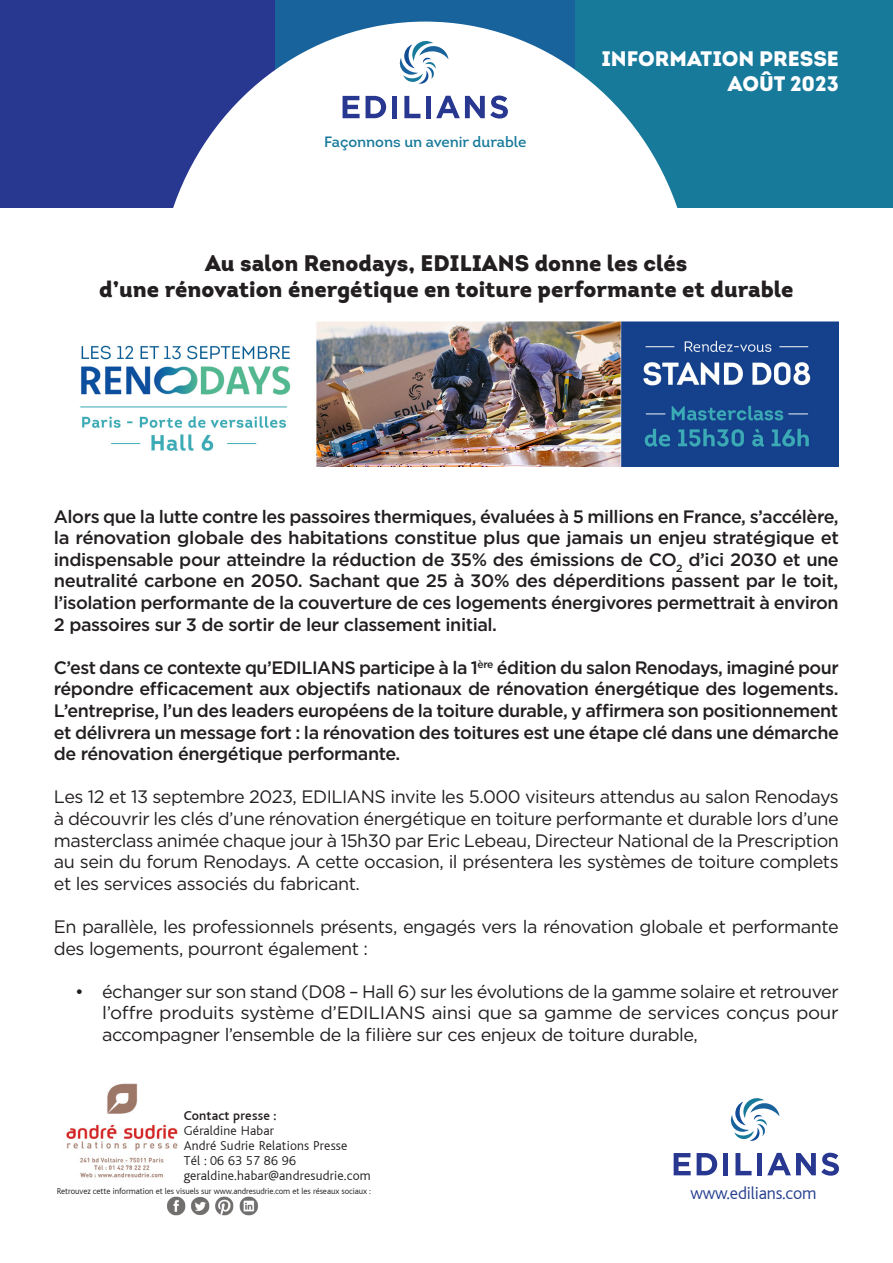
<style>
.page{position:relative;width:893px;height:1263px;background:#fff}
.page>*{position:absolute;margin:0;border:0;box-sizing:border-box;transform-origin:0 0}
.t1{font:900 22.5px "Intro";color:#231f20}
.t2{font:900 21px/25.2px "Intro";color:#fff;text-align:right}
.t3{font:500 18px/21.6px "Gotham";letter-spacing:-.025em;color:#231f20;text-align:justify}
.t4{font:18px/21.6px "Gotham";letter-spacing:-.025em;color:#231f20;text-align:justify}
.t5{font:300 18px "Bliss";letter-spacing:-.01em;color:#253f8e}
.t6{font:15px "Intro";letter-spacing:-.005em;color:#187a9b}
.t7{font:300 13.5px "Bliss";letter-spacing:.015em;color:#231f20}
.t8{font:500 13.5px "Bliss";letter-spacing:.015em;color:#231f20}
.t9{font:300 8.85px "Bliss";letter-spacing:-.005em;color:#231f20}
</style>
<div class="page">
<div style="left:274px;top:0;width:302px;height:186px;background:#18639c"></div>
<div style="left:0;top:0;width:274px;height:208px;background:#283890"></div>
<div style="left:576px;top:0;width:317px;height:208px;background:#187a9b"></div>
<svg style="left:173px;top:22px;width:505px;height:186px;fill:#fff"></svg>
<svg style="left:399px;top:40px;width:49px;height:44px;background:#c6d9e6"></svg>
<svg style="left:343px;top:96px;width:17px;height:22px"></svg>
<svg style="left:366px;top:96px;width:20px;height:22px"></svg>
<div style="left:392px;top:96px;width:5px;height:22px;background:#283890"></div>
<svg style="left:404px;top:96px;width:16px;height:22px"></svg>
<div style="left:426px;top:96px;width:5px;height:22px;background:#283890"></div>
<svg style="left:436px;top:96px;width:72px;height:23px;background:#9ca3cc"></svg>
<img style="left:167px;top:1196px;width:18px;height:19px">
<img style="left:191px;top:1197px;width:19px;height:18px">
<img style="left:215px;top:1196px;width:19px;height:19px">
<img style="left:239px;top:1196px;width:19px;height:19px">
<img style="left:66px;top:1083px;width:112px;height:95px">
<svg style="left:730px;top:1098px;width:49px;height:43px"></svg>
<svg style="left:674px;top:1153px;width:17px;height:22px"></svg>
<svg style="left:697px;top:1153px;width:20px;height:22px"></svg>
<div style="left:723px;top:1153px;width:5px;height:22px;background:#283890"></div>
<svg style="left:735px;top:1153px;width:17px;height:22px"></svg>
<div style="left:757px;top:1153px;width:5px;height:22px;background:#283890"></div>
<svg style="left:767px;top:1153px;width:72px;height:23px"></svg>
<img style="left:80px;top:322px;width:758px;height:145px">
<p class="t6" style="left:324px;top:132px;width:204px">Façonnons un avenir durable</p>
<p class="t2" style="left:601px;top:46px;width:239px">INFORMATION PRESSE<br>AOÛT 2023</p>
<p class="t1" style="left:205px;top:249px;width:484px">Au salon Renodays, EDILIANS donne les clés</p>
<p class="t1" style="left:99px;top:274px;width:696px">d’une rénovation énergétique en toiture performante et durable</p>
<p class="t3" style="left:54px;top:505px;width:787px">Alors que la lutte contre les passoires thermiques, évaluées à 5 millions en France, s’accélère, la rénovation globale des habitations constitue plus que jamais un enjeu stratégique et indispensable pour atteindre la réduction de 35% des émissions de CO<sub>2</sub> d’ici 2030 et une neutralité carbone en 2050. Sachant que 25 à 30% des déperditions passent par le toit, l’isolation performante de la couverture de ces logements énergivores permettrait à environ 2 passoires sur 3 de sortir de leur classement initial.</p>
<p class="t3" style="left:54px;top:656px;width:787px">C’est dans ce contexte qu’EDILIANS participe à la 1<sup>ère</sup> édition du salon Renodays, imaginé pour répondre efficacement aux objectifs nationaux de rénovation énergétique des logements.<br>L’entreprise, l’un des leaders européens de la toiture durable, y affirmera son positionnement et délivrera un message fort : la rénovation des toitures est une étape clé dans une démarche de rénovation énergétique performante.</p>
<p class="t4" style="left:54px;top:786px;width:787px">Les 12 et 13 septembre 2023, EDILIANS invite les 5.000 visiteurs attendus au salon Renodays à découvrir les clés d’une rénovation énergétique en toiture performante et durable lors d’une masterclass animée chaque jour à 15h30 par Eric Lebeau, Directeur National de la Prescription au sein du forum Renodays. A cette occasion, il présentera les systèmes de toiture complets et les services associés du fabricant.</p>
<p class="t4" style="left:54px;top:915px;width:786px">En parallèle, les professionnels présents, engagés vers la rénovation globale et performante des logements, pourront également :</p>
<p class="t4" style="left:102px;top:980px;width:738px;text-indent:-27px">• échanger sur son stand (D08 – Hall 6) sur les évolutions de la gamme solaire et retrouver l’offre produits système d’EDILIANS ainsi que sa gamme de services conçus pour accompagner l’ensemble de la filière sur ces enjeux de toiture durable,</p>
<p class="t8" style="left:184px;top:1109px;width:94px">Contact presse :</p>
<p class="t7" style="left:184px;top:1123px;width:92px">Géraldine Habar</p>
<p class="t7" style="left:184px;top:1138px;width:165px">André Sudrie Relations Presse</p>
<p class="t7" style="left:184px;top:1153px;width:114px">Tél : 06 63 57 86 96</p>
<p class="t7" style="left:184px;top:1168px;width:188px">geraldine.habar@andresudrie.com</p>
<p class="t9" style="left:57px;top:1186px;width:316px">Retrouvez cette information et les visuels sur www.andresudrie.com et les réseaux sociaux :</p>
<p class="t5" style="left:690px;top:1183px;width:128px">www.edilians.com</p>
</div>
